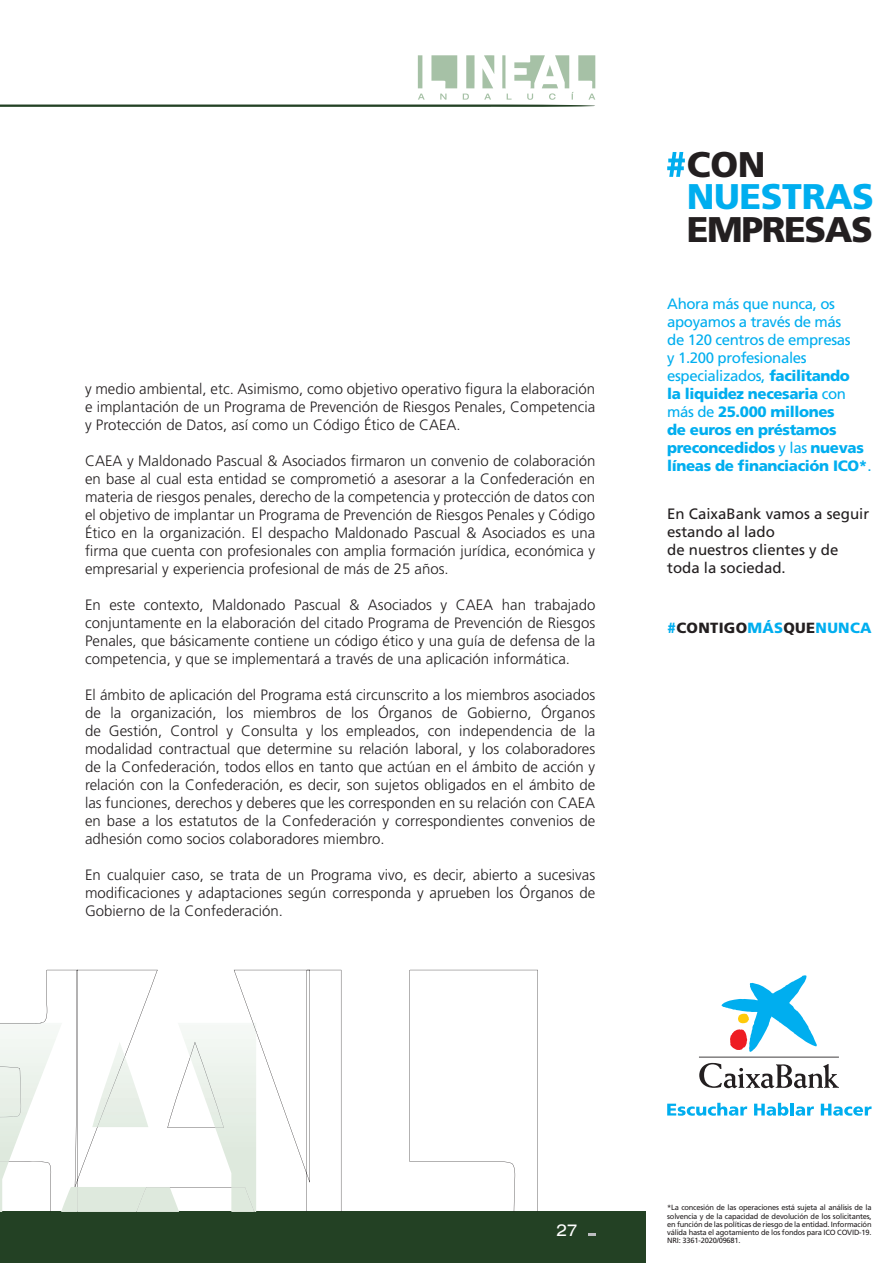
<style>
.page{position:relative;width:893px;height:1263px;background:#fff}
.page>*{position:absolute;margin:0;border:0;box-sizing:border-box;transform-origin:0 0}
.t1{font:900 35.7px "La Caixa Frutiger";letter-spacing:-.04em;color:#231f20}
.t2{font:900 35.7px "La Caixa Frutiger";letter-spacing:-.01em;color:#00aeef}
.t3{font:expanded 16.5px "Helvetica Neue LT Pro";color:#fff}
.t4{font:300 15px/18px "Frutiger LT Std";color:#231f20;text-align:justify}
.t5{font:15px/18px "La Caixa Frutiger";letter-spacing:-.025em;color:#00aeef}
.t6{font:15px/18px "La Caixa Frutiger";color:#231f20}
.t7{font:900 14.7px "La Caixa Frutiger";letter-spacing:.02em;color:#231f20}
.t8{font:7.5px/8.2px "La Caixa Frutiger";letter-spacing:-.025em;color:#231f20;text-align:justify}
.s1{font-weight:900}
.s2{color:#00aeef}
</style>
<div class="page">
<div style="left:0;top:1212px;width:893px;height:51px;background:#234124"></div>
<svg style="left:588px;top:1233px;width:7px;height:3px"></svg>
<svg style="left:0;top:55px;width:595px;height:52px"></svg>
<svg style="left:40px;top:969px;width:498px;height:243px"></svg>
<svg style="left:0;top:1023px;width:256px;height:189px"></svg>
<div style="left:75px;top:1187px;width:95px;height:25px;background:#dee9dd"></div>
<svg style="left:646px;top:1088px;width:247px;height:175px"></svg>
<svg style="left:667px;top:152px;width:18px;height:25px"></svg>
<svg style="left:699px;top:975px;width:140px;height:113px"></svg>
<svg style="left:667px;top:1103px;width:80px;height:13px"></svg>
<svg style="left:754px;top:1103px;width:34px;height:13px"></svg>
<hr style="left:790px;top:1103px;width:4px;height:12px;background:#00aeef">
<svg style="left:796px;top:1106px;width:18px;height:10px"></svg>
<svg style="left:821px;top:1104px;width:51px;height:12px"></svg>
<p class="t4" style="left:85px;top:380px;width:512px">y medio ambiental, etc. Asimismo, como objetivo operativo figura la elaboración e implantación de un Programa de Prevención de Riesgos Penales, Competencia y Protección de Datos, así como un Código Ético de CAEA.</p>
<p class="t4" style="left:85px;top:452px;width:512px">CAEA y Maldonado Pascual &amp; Asociados firmaron un convenio de colaboración en base al cual esta entidad se comprometió a asesorar a la Confederación en materia de riesgos penales, derecho de la competencia y protección de datos con el objetivo de implantar un Programa de Prevención de Riesgos Penales y Código Ético en la organización. El despacho Maldonado Pascual &amp; Asociados es una firma que cuenta con profesionales con amplia formación jurídica, económica y empresarial y experiencia profesional de más de 25 años.</p>
<p class="t4" style="left:85px;top:596px;width:512px">En este contexto, Maldonado Pascual &amp; Asociados y CAEA han trabajado conjuntamente en la elaboración del citado Programa de Prevención de Riesgos Penales, que básicamente contiene un código ético y una guía de defensa de la competencia, y que se implementará a través de una aplicación informática.</p>
<p class="t4" style="left:85px;top:686px;width:512px">El ámbito de aplicación del Programa está circunscrito a los miembros asociados de la organización, los miembros de los Órganos de Gobierno, Órganos de Gestión, Control y Consulta y los empleados, con independencia de la modalidad contractual que determine su relación laboral, y los colaboradores de la Confederación, todos ellos en tanto que actúan en el ámbito de acción y relación con la Confederación, es decir, son sujetos obligados en el ámbito de las funciones, derechos y deberes que les corresponden en su relación con CAEA en base a los estatutos de la Confederación y correspondientes convenios de adhesión como socios colaboradores miembro.</p>
<p class="t4" style="left:85px;top:866px;width:512px">En cualquier caso, se trata de un Programa vivo, es decir, abierto a sucesivas modificaciones y adaptaciones según corresponda y aprueben los Órganos de Gobierno de la Confederación.</p>
<h1 class="t1" style="left:687px;top:143px;width:80px">CON</h1>
<h1 class="t2" style="left:687px;top:175px;width:189px">NUESTRAS</h1>
<h1 class="t1" style="left:687px;top:208px;width:188px">EMPRESAS</h1>
<p class="t5" style="left:667px;top:294px;width:206px">Ahora más que nunca, os apoyamos a través de más<br>de 120 centros de empresas<br>y 1.200 profesionales especializados, <span class="s1">facilitando<br>la liquidez necesaria</span> con más de <span class="s1">25.000 millones<br>de euros en préstamos preconcedidos</span> y las <span class="s1">nuevas líneas de financiación ICO*</span>.</p>
<p class="t6" style="left:667px;top:505px;width:204px">En CaixaBank vamos a seguir estando al lado<br>de nuestros clientes y de toda la sociedad.</p>
<p class="t7" style="left:667px;top:619px;width:206px"><span class="s2">#</span>CONTIGO<span class="s2">MÁS</span>QUE<span class="s2">NUNCA</span></p>
<p class="t3" style="left:556px;top:1220px;width:22px">27</p>
<p class="t8" style="left:667px;top:1204px;width:206px">*La concesión de las operaciones está sujeta al análisis de la solvencia y de la capacidad de devolución de los solicitantes, en función de las políticas de riesgo de la entidad. Información válida hasta el agotamiento de los fondos para ICO COVID-19.<br>NRI: 3361-2020/09681.</p>
</div>
